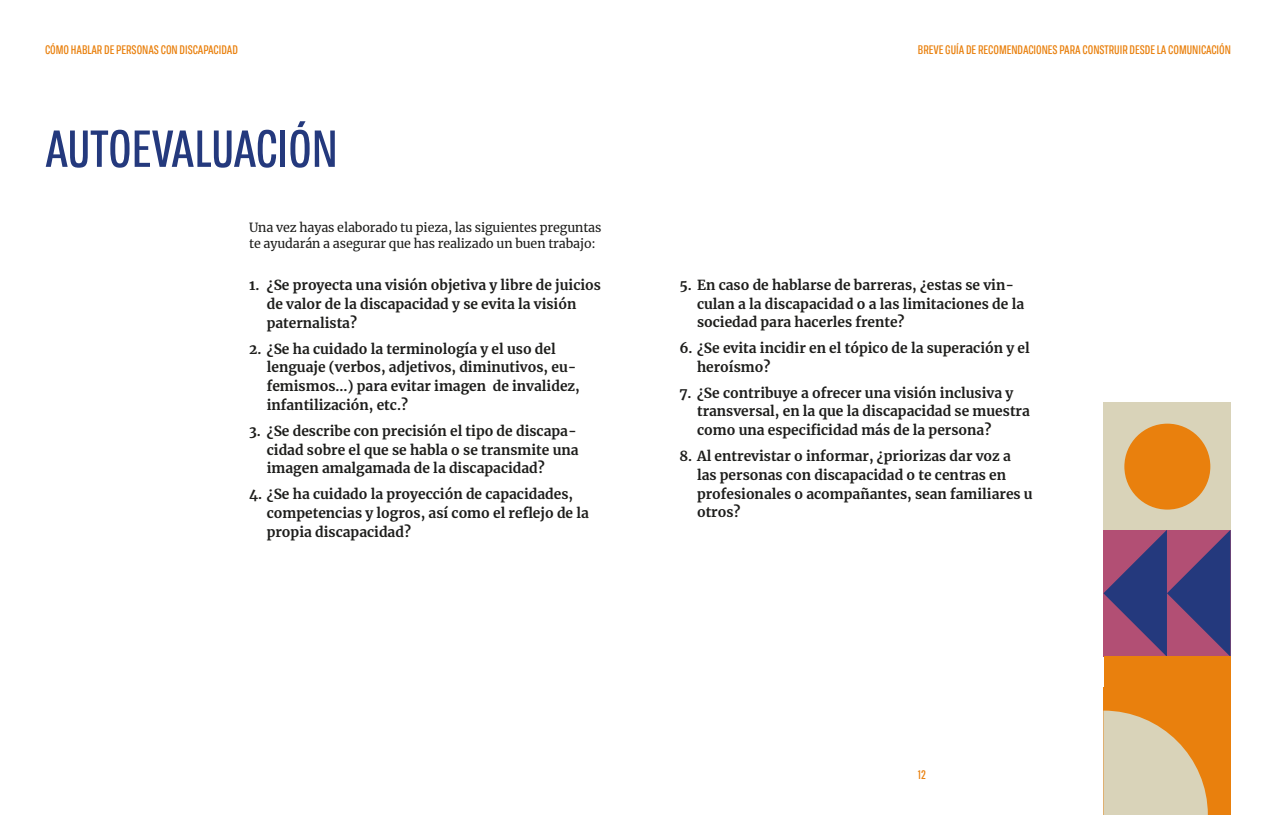
<style>
.page{position:relative;width:1276px;height:815px;background:#fff}
.page>*{position:absolute;margin:0;border:0;box-sizing:border-box;transform-origin:0 0}
.t1{font:500 51.75px "Tofino Pro Personal Cond";color:#24397d}
.t2{font:700 13.75px/18.8px "Merriweather";color:#1d1d1b}
.t3{font:12.5px/16.2px "Merriweather";letter-spacing:-.01em;color:#1d1d1b}
.t4{font:500 12.25px "Tofino Pro Personal Cond";color:#e9800d}
</style>
<div class="page">
<svg style="left:1103px;top:530px;width:127px;height:127px"></svg>
<div style="left:1104px;top:403px;width:127px;height:127px;background:#d9d3b9"></div>
<div style="left:1124px;top:424px;width:86px;height:86px;background:#e9800d;border-radius:50%"></div>
<div style="left:1103px;top:688px;width:127px;height:127px;background:#e9800d"></div>
<svg style="left:1103px;top:711px;width:104px;height:104px"></svg>
<div style="left:1104px;top:657px;width:126px;height:31px;background:#e9800d"></div>
<p class="t4" style="left:45px;top:41px;width:194px">CÓMO HABLAR DE PERSONAS CON DISCAPACIDAD</p>
<p class="t4" style="left:918px;top:41px;width:314px">BREVE GUÍA DE RECOMENDACIONES PARA CONSTRUIR DESDE LA COMUNICACIÓN</p>
<h1 class="t1" style="left:45px;top:112px;width:294px">AUTOEVALUACIÓN</h1>
<p class="t3" style="left:249px;top:219px;width:354px">Una vez hayas elaborado tu pieza, las siguientes preguntas te ayudarán a asegurar que has realizado un buen trabajo:</p>
<p class="t2" style="left:267px;top:276px;width:336px;text-indent:-18px">1. ¿Se proyecta una visión objetiva y libre de juicios de valor de la discapacidad y se evita la visión paternalista?</p>
<p class="t2" style="left:267px;top:339px;width:314px;text-indent:-18px">2. ¿Se ha cuidado la terminología y el uso del lenguaje (verbos, adjetivos, diminutivos, eu&shy;femismos…) para evitar imagen de invalidez, infantilización, etc.?</p>
<p class="t2" style="left:267px;top:421px;width:313px;text-indent:-18px">3. ¿Se describe con precisión el tipo de discapa&shy;cidad sobre el que se habla o se transmite una imagen amalgamada de la discapacidad?</p>
<p class="t2" style="left:267px;top:484px;width:324px;text-indent:-18px">4. ¿Se ha cuidado la proyección de capacidades, competencias y logros, así como el reflejo de la propia discapacidad?</p>
<p class="t2" style="left:697px;top:275px;width:328px;text-indent:-18px">5. En caso de hablarse de barreras, ¿estas se vin&shy;culan a la discapacidad o a las limitaciones de la sociedad para hacerles frente?</p>
<p class="t2" style="left:697px;top:338px;width:334px;text-indent:-18px">6. ¿Se evita incidir en el tópico de la superación y el heroísmo?</p>
<p class="t2" style="left:697px;top:383px;width:334px;text-indent:-18px">7. ¿Se contribuye a ofrecer una visión inclusiva y transversal, en la que la discapacidad se muestra como una especificidad más de la persona?</p>
<p class="t2" style="left:697px;top:446px;width:337px;text-indent:-18px">8. Al entrevistar o informar, ¿priorizas dar voz a las personas con discapacidad o te centras en profesionales o acompañantes, sean familiares u otros?</p>
<p class="t4" style="left:918px;top:766px;width:10px">12</p>
</div>
